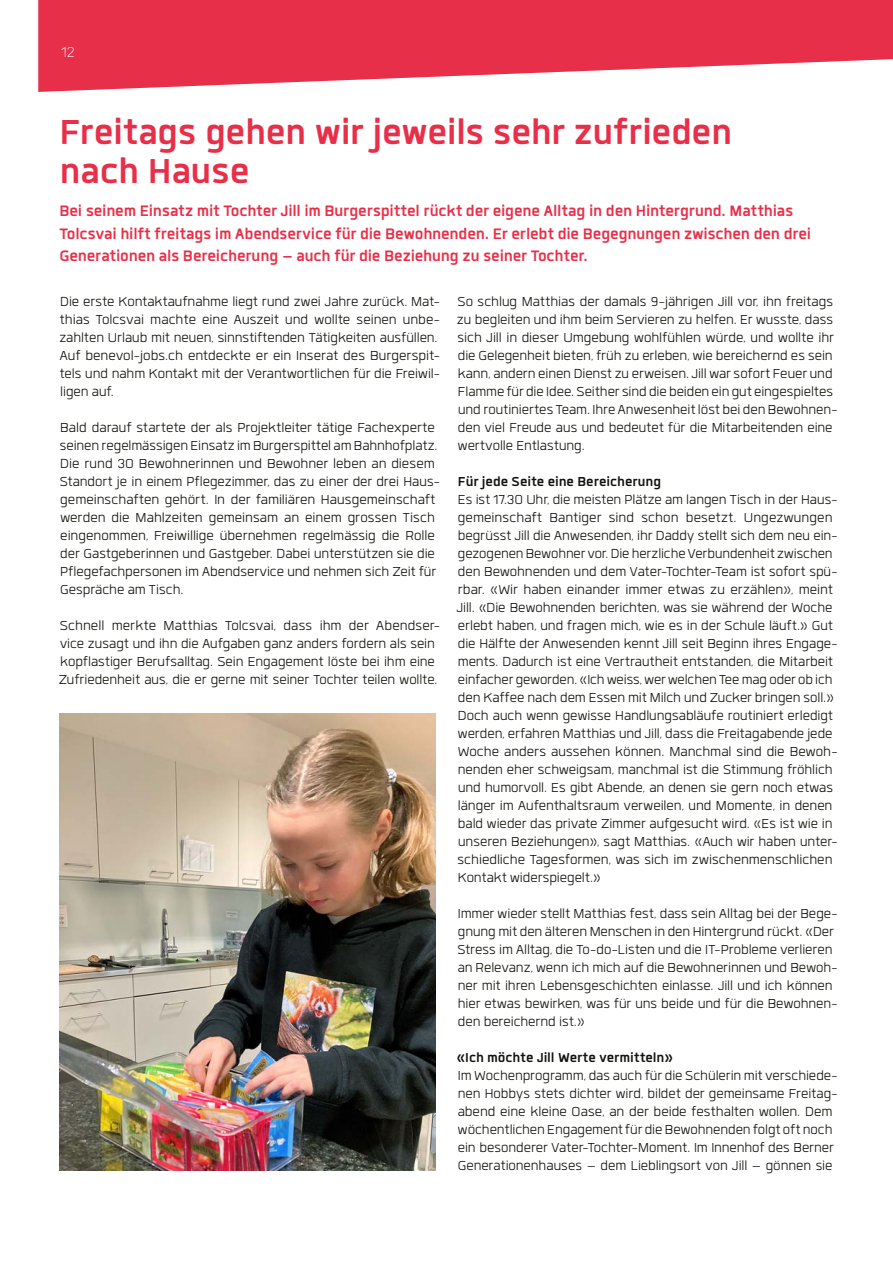
<style>
.page{position:relative;width:893px;height:1263px;background:#fff}
.page>*{position:absolute;margin:0;border:0;box-sizing:border-box;transform-origin:0 0}
.t1{font:700 48px/39px "Quan";letter-spacing:-.01em;color:#e82f49}
.t2{font:700 21px/22.5px "Quan";letter-spacing:-.01em;color:#e82f49}
.t3{font:300 19.5px "Quan";color:#fff}
.t4{font:300 18px/18px "Quan";color:#12120d}
.t5{font:700 18px "Quan";color:#12120d}
</style>
<div class="page">
<svg style="left:38px;top:0;width:855px;height:92px;fill:#e82f49"></svg>
<img style="left:60px;top:713px;width:376px;height:457px">
<p class="t3" style="left:62px;top:43px;width:15px">12</p>
<h1 class="t1" style="left:60px;top:112px;width:674px">Freitags gehen wir jeweils sehr zufrieden nach Hause</h1>
<p class="t2" style="left:60px;top:199px;width:753px">Bei seinem Einsatz mit Tochter Jill im Burgerspittel rückt der eigene Alltag in den Hintergrund. Matthias<br>Tolcsvai hilft freitags im Abendservice für die Bewohnenden. Er erlebt die Begegnungen zwischen den drei<br>Generationen als Bereicherung – auch für die Beziehung zu seiner Tochter.</p>
<p class="t4" style="left:59px;top:292px;width:383px">Die erste Kontaktaufnahme liegt rund zwei Jahre zurück. Mat&shy;thias Tolcsvai machte eine Auszeit und wollte seinen unbe&shy;zahlten Urlaub mit neuen, sinnstiftenden Tätigkeiten ausfüllen.<br>Auf benevol-jobs.ch entdeckte er ein Inserat des Burgerspit&shy;tels und nahm Kontakt mit der Verantwortlichen für die Freiwil&shy;ligen auf.</p>
<p class="t4" style="left:60px;top:418px;width:382px">Bald darauf startete der als Projektleiter tätige Fachexperte seinen regelmässigen Einsatz im Burgerspittel am Bahnhofplatz.<br>Die rund 30 Bewohnerinnen und Bewohner leben an diesem Standort je in einem Pflegezimmer, das zu einer der drei Haus&shy;gemeinschaften gehört. In der familiären Hausgemeinschaft werden die Mahlzeiten gemeinsam an einem grossen Tisch eingenommen, Freiwillige übernehmen regelmässig die Rolle der Gastgeberinnen und Gastgeber. Dabei unterstützen sie die Pflegefachpersonen im Abendservice und nehmen sich Zeit für Gespräche am Tisch.</p>
<p class="t4" style="left:59px;top:616px;width:383px">Schnell merkte Matthias Tolcsvai, dass ihm der Abendser&shy;vice zusagt und ihn die Aufgaben ganz anders fordern als sein kopflastiger Berufsalltag. Sein Engagement löste bei ihm eine Zufriedenheit aus, die er gerne mit seiner Tochter teilen wollte.</p>
<p class="t4" style="left:457px;top:292px;width:382px">So schlug Matthias der damals 9-jährigen Jill vor, ihn freitags zu begleiten und ihm beim Servieren zu helfen. Er wusste, dass sich Jill in dieser Umgebung wohlfühlen würde, und wollte ihr die Gelegenheit bieten, früh zu erleben, wie bereichernd es sein kann, andern einen Dienst zu erweisen. Jill war sofort Feuer und Flamme für die Idee. Seither sind die beiden ein gut eingespieltes und routiniertes Team. Ihre Anwesenheit löst bei den Bewohnen&shy;den viel Freude aus und bedeutet für die Mitarbeitenden eine wertvolle Entlastung.</p>
<p class="t5" style="left:458px;top:473px;width:205px">Für jede Seite eine Bereicherung</p>
<p class="t4" style="left:457px;top:490px;width:383px">Es ist 17.30 Uhr, die meisten Plätze am langen Tisch in der Haus&shy;gemeinschaft Bantiger sind schon besetzt. Ungezwungen begrüsst Jill die Anwesenden, ihr Daddy stellt sich dem neu ein&shy;gezogenen Bewohner vor. Die herzliche Verbundenheit zwischen den Bewohnenden und dem Vater-Tochter-Team ist sofort spü&shy;rbar. «Wir haben einander immer etwas zu erzählen», meint Jill. «Die Bewohnenden berichten, was sie während der Woche erlebt haben, und fragen mich, wie es in der Schule läuft.» Gut die Hälfte der Anwesenden kennt Jill seit Beginn ihres Engage&shy;ments. Dadurch ist eine Vertrautheit entstanden, die Mitarbeit einfacher geworden. «Ich weiss, wer welchen Tee mag oder ob ich den Kaffee nach dem Essen mit Milch und Zucker bringen soll.» Doch auch wenn gewisse Handlungsabläufe routiniert erledigt werden, erfahren Matthias und Jill, dass die Freitagabende jede Woche anders aussehen können. Manchmal sind die Bewoh&shy;nenden eher schweigsam, manchmal ist die Stimmung fröhlich und humorvoll. Es gibt Abende, an denen sie gern noch etwas länger im Aufenthaltsraum verweilen, und Momente, in denen bald wieder das private Zimmer aufgesucht wird. «Es ist wie in unseren Beziehungen», sagt Matthias. «Auch wir haben unter&shy;schiedliche Tagesformen, was sich im zwischenmenschlichen Kontakt widerspiegelt.»</p>
<p class="t4" style="left:457px;top:904px;width:382px">Immer wieder stellt Matthias fest, dass sein Alltag bei der Bege&shy;gnung mit den älteren Menschen in den Hintergrund rückt. «Der Stress im Alltag, die To-do-Listen und die IT-Probleme verlieren an Relevanz, wenn ich mich auf die Bewohnerinnen und Bewoh&shy;ner mit ihren Lebensgeschichten einlasse. Jill und ich können hier etwas bewirken, was für uns beide und für die Bewohnen&shy;den bereichernd ist.»</p>
<p class="t5" style="left:456px;top:1049px;width:219px">«Ich möchte Jill Werte vermitteln»</p>
<p class="t4" style="left:458px;top:1066px;width:382px">Im Wochenprogramm, das auch für die Schülerin mit verschiede&shy;nen Hobbys stets dichter wird, bildet der gemeinsame Freitag&shy;abend eine kleine Oase, an der beide festhalten wollen. Dem wöchentlichen Engagement für die Bewohnenden folgt oft noch ein besonderer Vater-Tochter-Moment. Im Innenhof des Berner Generationenhauses – dem Lieblingsort von Jill – gönnen sie</p>
</div>
